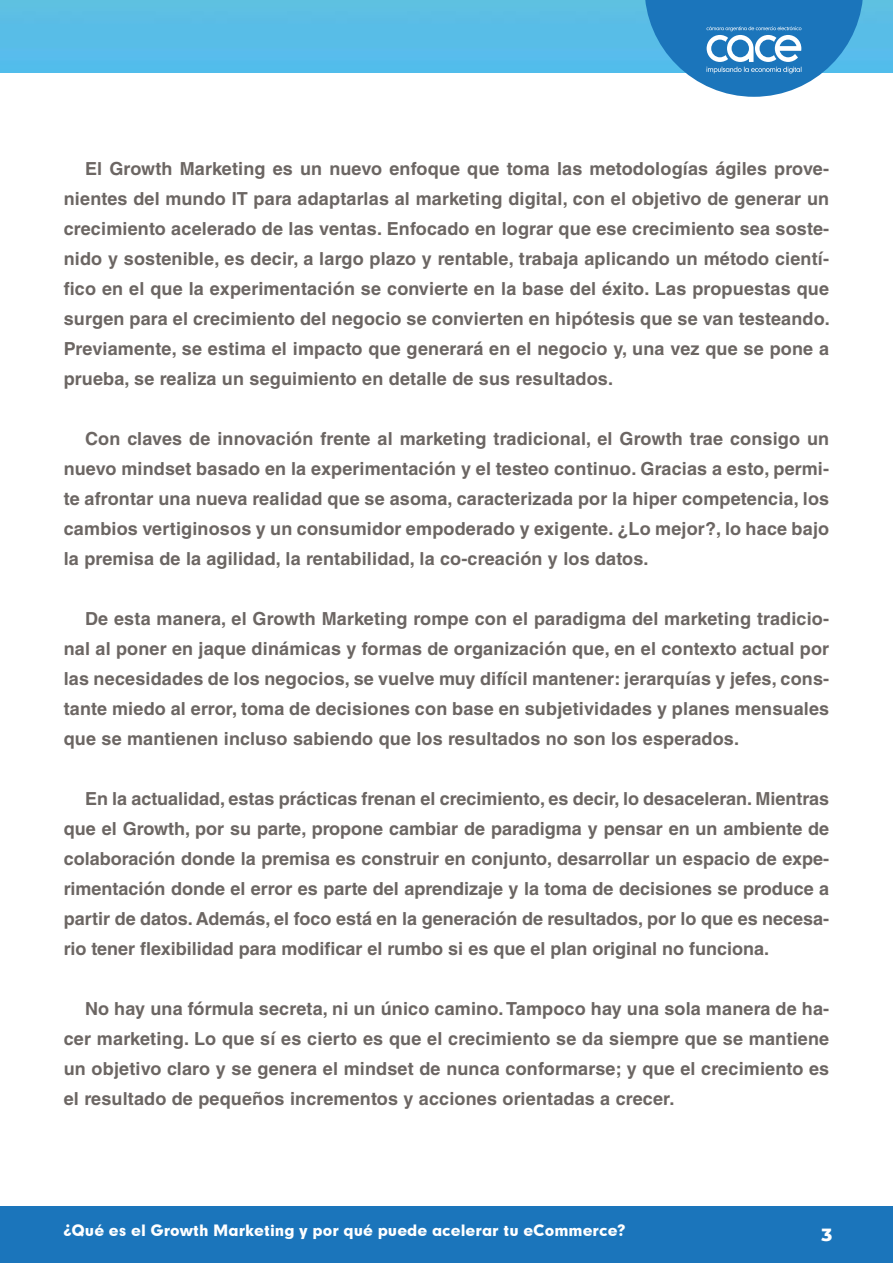
<style>
.page{position:relative;width:893px;height:1263px;background:#fff}
.page>*{position:absolute;margin:0;border:0;box-sizing:border-box;transform-origin:0 0}
.t1{font:700 18px/30px "Helvetica LT Std";letter-spacing:.01em;color:#6c6663;text-align:justify}
.t2{font:800 18px "Montserrat";color:#fff}
.t3{font:15px "Geometric 706 BT Black B";color:#fff}
</style>
<div class="page">
<div style="left:0;top:0;width:893px;height:72px;background:#58bde7"></div>
<div style="left:0;top:1206px;width:893px;height:57px;background:#1b75bb"></div>
<svg style="left:644px;top:0;width:219px;height:97px"></svg>
<p class="t1" style="left:64px;top:153px;width:768px;text-indent:21px">El Growth Marketing es un nuevo enfoque que toma las metodologías ágiles prove&shy;nientes del mundo IT para adaptarlas al marketing digital, con el objetivo de generar un crecimiento acelerado de las ventas. Enfocado en lograr que ese crecimiento sea soste&shy;nido y sostenible, es decir, a largo plazo y rentable, trabaja aplicando un método cientí&shy;fico en el que la experimentación se convierte en la base del éxito. Las propuestas que surgen para el crecimiento del negocio se convierten en hipótesis que se van testeando.<br>Previamente, se estima el impacto que generará en el negocio y, una vez que se pone a prueba, se realiza un seguimiento en detalle de sus resultados.</p>
<p class="t1" style="left:64px;top:423px;width:767px;text-indent:21px">Con claves de innovación frente al marketing tradicional, el Growth trae consigo un nuevo mindset basado en la experimentación y el testeo continuo. Gracias a esto, permi&shy;te afrontar una nueva realidad que se asoma, caracterizada por la hiper competencia, los cambios vertiginosos y un consumidor empoderado y exigente. ¿Lo mejor?, lo hace bajo la premisa de la agilidad, la rentabilidad, la co-creación y los datos.</p>
<p class="t1" style="left:64px;top:603px;width:767px;text-indent:21px">De esta manera, el Growth Marketing rompe con el paradigma del marketing tradicio&shy;nal al poner en jaque dinámicas y formas de organización que, en el contexto actual por las necesidades de los negocios, se vuelve muy difícil mantener: jerarquías y jefes, cons&shy;tante miedo al error, toma de decisiones con base en subjetividades y planes mensuales que se mantienen incluso sabiendo que los resultados no son los esperados.</p>
<p class="t1" style="left:64px;top:783px;width:767px;text-indent:21px">En la actualidad, estas prácticas frenan el crecimiento, es decir, lo desaceleran. Mientras que el Growth, por su parte, propone cambiar de paradigma y pensar en un ambiente de colaboración donde la premisa es construir en conjunto, desarrollar un espacio de expe&shy;rimentación donde el error es parte del aprendizaje y la toma de decisiones se produce a partir de datos. Además, el foco está en la generación de resultados, por lo que es necesa&shy;rio tener flexibilidad para modificar el rumbo si es que el plan original no funciona.</p>
<p class="t1" style="left:64px;top:993px;width:767px;text-indent:21px">No hay una fórmula secreta, ni un único camino. Tampoco hay una sola manera de ha&shy;cer marketing. Lo que sí es cierto es que el crecimiento se da siempre que se mantiene un objetivo claro y se genera el mindset de nunca conformarse; y que el crecimiento es el resultado de pequeños incrementos y acciones orientadas a crecer.</p>
<p class="t3" style="left:64px;top:1219px;width:564px">¿Qué es el Growth Marketing y por qué puede acelerar tu eCommerce?</p>
<p class="t2" style="left:821px;top:1221px;width:12px">3</p>
</div>
